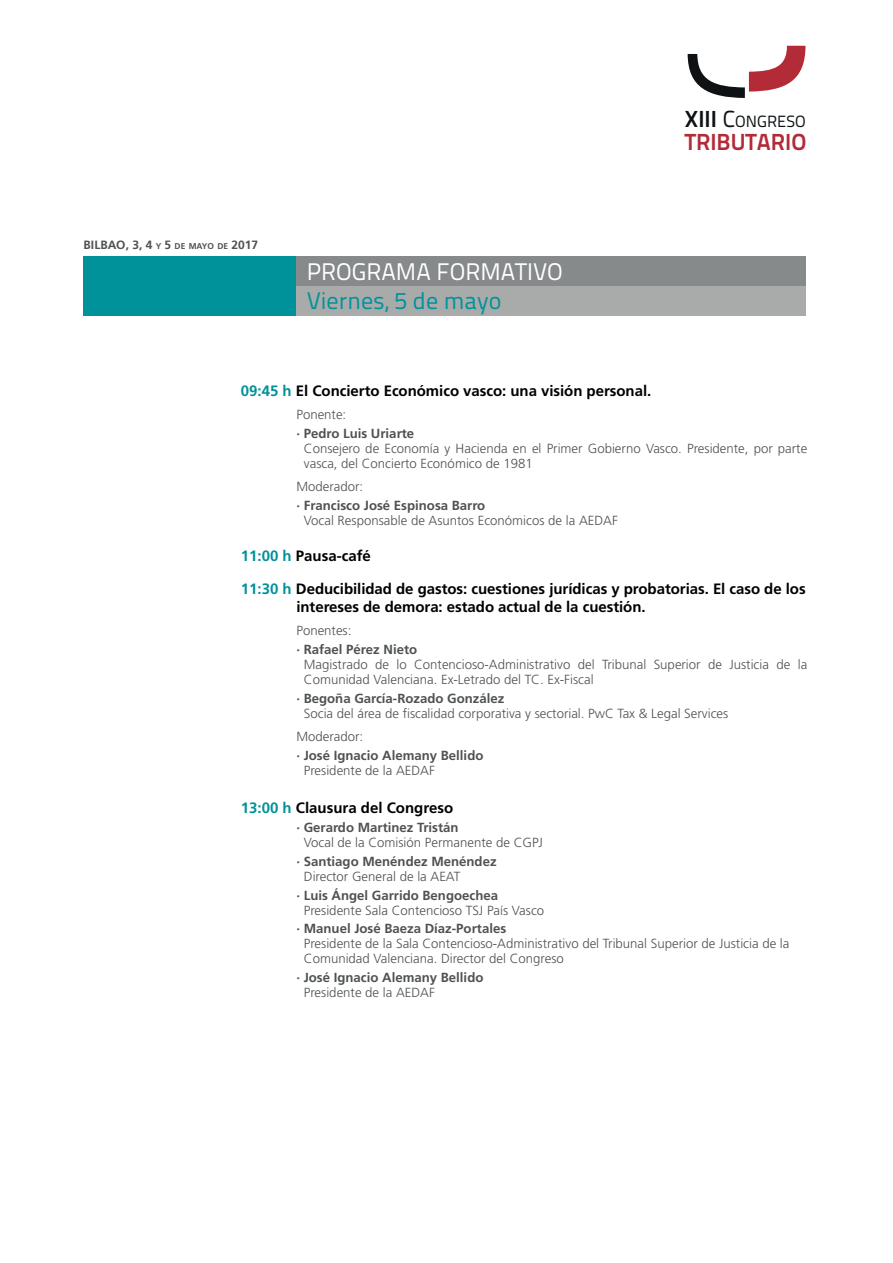
<style>
.page{position:relative;width:893px;height:1263px;background:#fff}
.page>*{position:absolute;margin:0;border:0;box-sizing:border-box;transform-origin:0 0}
.t1{font:24px "Titillium Text 22 L";color:#fff}
.t2{font:24px "Titillium Text 22 L";color:#00929a}
.t3{font:700 23.25px "Titillium Text 22 L";color:#b22b37}
.t4{font:16.2px "Titillium Text 22 L";letter-spacing:.005em;color:#0e1214}
.t5{font:700 15px/18px "Frutiger LT Std";letter-spacing:-.005em;color:#000001}
.t6{font:300 13.2px/15px "Frutiger LT";color:#4f5252}
.t7{font:700 13.2px "Frutiger LT Std";color:#4f5252}
.t8{font:700 12px "Frutiger LT Std";color:#4f5252}
.s1{font-size:8.4px}
.s2{font-weight:700;font-size:23.25px}
.s3{font-size:23.25px}
.s4{color:#00929a}
</style>
<div class="page">
<div style="left:296px;top:286px;width:510px;height:30px;background:#a8abaa"></div>
<div style="left:296px;top:256px;width:510px;height:30px;background:#878a8a"></div>
<div style="left:84px;top:256px;width:212px;height:60px;background:#00929a"></div>
<svg style="left:688px;top:46px;width:117px;height:52px"></svg>
<p class="t8" style="left:84px;top:238px;width:176px">BILBAO, 3, 4 <span class="s1">Y</span> 5 <span class="s1">DE MAYO DE</span> 2017</p>
<h1 class="t1" style="left:307px;top:254px;width:258px">PROGRAMA FORMATIVO</h1>
<h1 class="t2" style="left:307px;top:283px;width:196px">Viernes, 5 de mayo</h1>
<p class="t4" style="left:685px;top:109px;width:122px"><span class="s2">XIII</span> <span class="s3">C</span>ONGRESO</p>
<h2 class="t3" style="left:685px;top:123px;width:123px">TRIBUTARIO</h2>
<p class="t5" style="left:241px;top:382px;width:412px"><span class="s4">09:45 h</span> El Concierto Económico vasco: una visión personal.</p>
<p class="t6" style="left:296px;top:407px;width:51px">Ponente:</p>
<p class="t7" style="left:296px;top:425px;width:119px">· Pedro Luis Uriarte</p>
<p class="t6" style="left:304px;top:441px;width:505px">Consejero de Economía y Hacienda en el Primer Gobierno Vasco. Presidente, por parte vasca, del Concierto Económico de 1981</p>
<p class="t6" style="left:296px;top:479px;width:68px">Moderador:</p>
<p class="t7" style="left:296px;top:498px;width:190px">· Francisco José Espinosa Barro</p>
<p class="t6" style="left:304px;top:513px;width:315px">Vocal Responsable de Asuntos Económicos de la AEDAF</p>
<p class="t5" style="left:241px;top:547px;width:132px"><span class="s4">11:00 h</span> Pausa-café</p>
<p class="t5" style="left:296px;top:580px;width:511px;text-indent:-56px"><span class="s4">11:30 h</span> Deducibilidad de gastos: cuestiones jurídicas y probatorias. El caso de los intereses de demora: estado actual de la cuestión.</p>
<p class="t6" style="left:296px;top:623px;width:57px">Ponentes:</p>
<p class="t7" style="left:296px;top:642px;width:122px">· Rafael Pérez Nieto</p>
<p class="t6" style="left:304px;top:657px;width:505px">Magistrado de lo Contencioso-Administrativo del Tribunal Superior de Justicia de la<br>Comunidad Valenciana. Ex-Letrado del TC. Ex-Fiscal</p>
<p class="t7" style="left:296px;top:691px;width:210px">· Begoña García-Rozado González</p>
<p class="t6" style="left:296px;top:702px;width:433px;line-height:23.4px;text-indent:7px">Socia del área de fiscalidad corporativa y sectorial. PwC Tax &amp; Legal Services<br>Moderador:</p>
<p class="t7" style="left:296px;top:748px;width:189px">· José Ignacio Alemany Bellido</p>
<p class="t6" style="left:304px;top:763px;width:133px">Presidente de la AEDAF</p>
<p class="t5" style="left:241px;top:799px;width:214px"><span class="s4">13:00 h</span> Clausura del Congreso</p>
<p class="t7" style="left:296px;top:820px;width:164px">· Gerardo Martinez Tristán</p>
<p class="t6" style="left:304px;top:835px;width:241px">Vocal de la Comisión Permanente de CGPJ</p>
<p class="t7" style="left:296px;top:853px;width:202px">· Santiago Menéndez Menéndez</p>
<p class="t6" style="left:304px;top:869px;width:158px">Director General de la AEAT</p>
<p class="t7" style="left:296px;top:887px;width:203px">· Luis Ángel Garrido Bengoechea</p>
<p class="t6" style="left:304px;top:903px;width:242px">Presidente Sala Contencioso TSJ País Vasco</p>
<p class="t7" style="left:296px;top:921px;width:211px">· Manuel José Baeza Díaz-Portales</p>
<p class="t6" style="left:304px;top:936px;width:487px">Presidente de la Sala Contencioso-Administrativo del Tribunal Superior de Justicia de la<br>Comunidad Valenciana. Director del Congreso</p>
<p class="t7" style="left:296px;top:970px;width:189px">· José Ignacio Alemany Bellido</p>
<p class="t6" style="left:304px;top:985px;width:133px">Presidente de la AEDAF</p>
</div>
